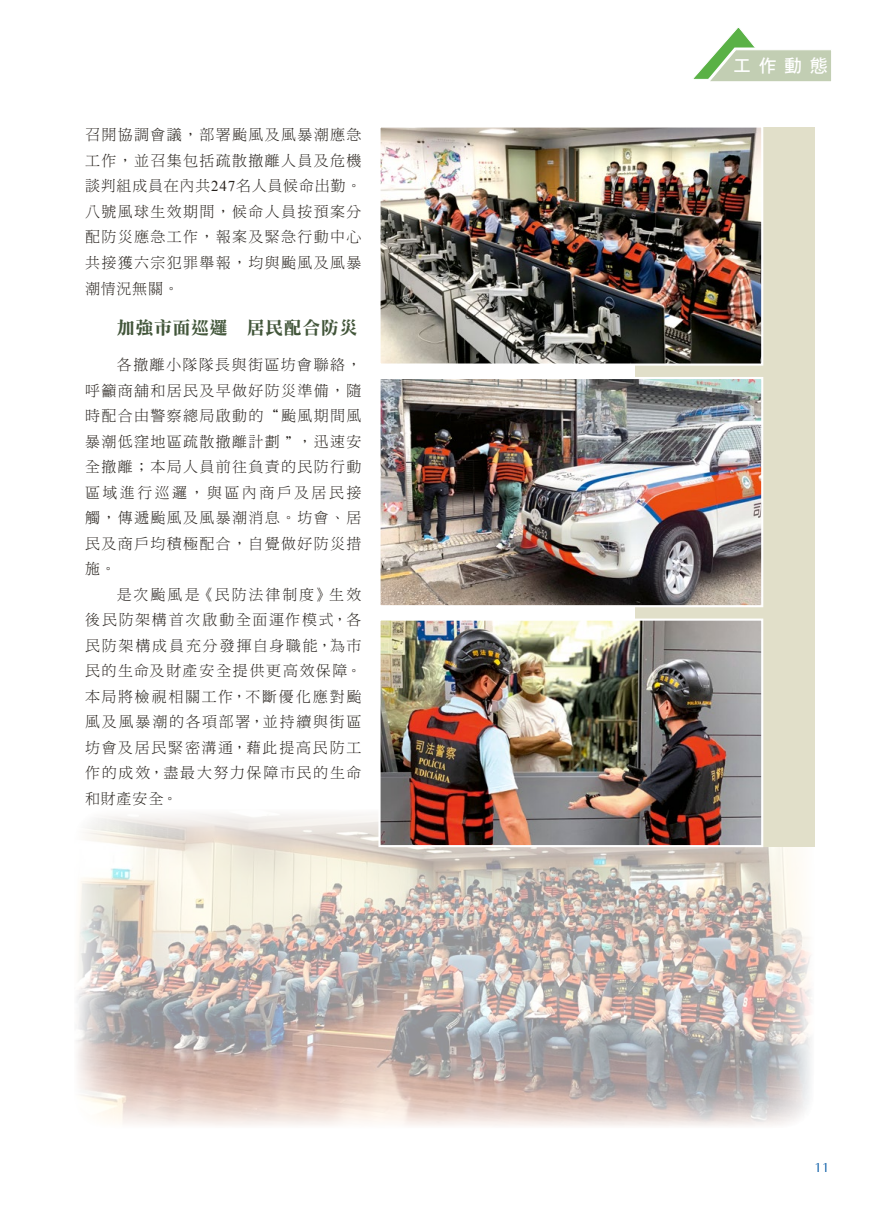
<style>
.page{position:relative;width:893px;height:1212px;background:#fff}
.page>*{position:absolute;margin:0;border:0;box-sizing:border-box;transform-origin:0 0}
.t1{font:18px "DF Li Song HK W7";letter-spacing:.03em;color:#42563a}
.t2{font:18px "DF Hei HK W7";color:#fff}
.t3{font:15px/25.5px "DF Ming HK W3";letter-spacing:.09em;color:#26211c;text-align:justify}
.t4{font:13.5px "Ottawa Plain";color:#0056a3}
.s1{font-family:"Times New Roman"}
</style>
<div class="page">
<svg style="left:693px;top:28px;width:138px;height:54px"></svg>
<img style="left:76px;top:814px;width:735px;height:312px">
<div style="left:635px;top:128px;width:180px;height:719px;background:#e1dfc9"></div>
<img style="left:381px;top:128px;width:379px;height:235px">
<div style="left:378px;top:125px;width:385px;height:241px;border:2px solid #fff"></div>
<img style="left:381px;top:380px;width:379px;height:224px">
<div style="left:378px;top:377px;width:385px;height:230px;border:2px solid #fff"></div>
<img style="left:381px;top:621px;width:379px;height:223px">
<div style="left:378px;top:618px;width:385px;height:229px;border:2px solid #fff"></div>
<p class="t3" style="left:85px;top:122px;width:278px">召開協調會議，部署颱風及風暴潮應急工作，並召集包括疏散撤離人員及危機談判組成員在內共<span class="s1">247</span>名人員候命出勤。八號風球生效期間，候命人員按預案分配防災應急工作，報案及緊急行動中心共接獲六宗犯罪舉報，均與颱風及風暴潮情況無關。</p>
<p class="t1" style="left:117px;top:318px;width:242px">加強市面巡邏　居民配合防災</p>
<p class="t3" style="left:85px;top:352px;width:278px;text-indent:32px">各撤離小隊隊長與街區坊會聯絡，呼籲商舖和居民及早做好防災準備，隨時配合由警察總局啟動的“颱風期間風暴潮低窪地區疏散撤離計劃＂，迅速安全撤離；本局人員前往負責的民防行動區域進行巡邏，與區內商戶及居民接觸，傳遞颱風及風暴潮消息。坊會、居民及商戶均積極配合，自覺做好防災措施。</p>
<p class="t3" style="left:85px;top:581px;width:278px;text-indent:32px">是次颱風是《民防法律制度》生效後民防架構首次啟動全面運作模式，各民防架構成員充分發揮自身職能，為市民的生命及財產安全提供更高效保障。本局將檢視相關工作，不斷優化應對颱風及風暴潮的各項部署，並持續與街區坊會及居民緊密溝通，藉此提高民防工作的成效，盡最大努力保障市民的生命和財產安全。</p>
<p class="t2" style="left:733px;top:56px;width:96px">工作動態</p>
<p class="t4" style="left:815px;top:1159px;width:17px">11</p>
</div>
